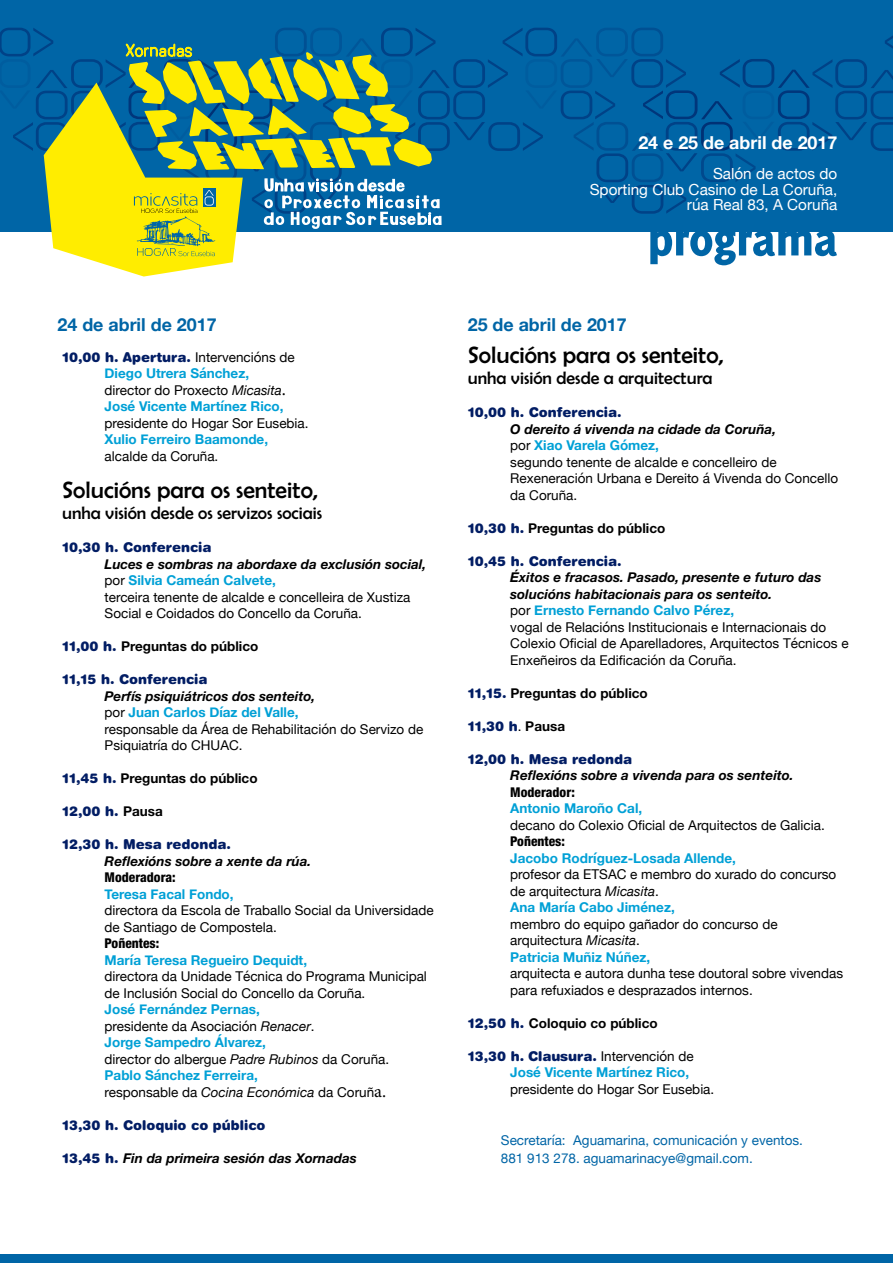
<style>
.page{position:relative;width:893px;height:1263px;background:#fff}
.page>*{position:absolute;margin:0;border:0;box-sizing:border-box;transform-origin:0 0}
.t1{font:800 49.95px "Delicious";color:#0065a6}
.t2{font:24px "Berlinsans";color:#000}
.t3{font:18px "Berlinsans";color:#000}
.t4{font:700 17.85px "Helvetica Neue";color:#0065a6}
.t5{font:700 17.85px "Helvetica Neue";color:#fff}
.t6{font:15.3px/15.3px "Helvetica Neue";color:#fff;text-align:right}
.t7{font:13.5px/16.5px "Helvetica Neue";color:#000}
.t8{font:italic 700 13.5px/16.5px "Helvetica Neue LT Std";color:#000}
.t9{font:900 13.5px "Helvetica Rounded LT Std";color:#021d64}
.t10{font:700 13.5px/16.5px "Helvetica Neue";color:#00a0d6}
.t11{font:700 13.5px "Helvetica Neue LT Std";color:#000}
.t12{font:13.5px/18px "Helvetica Neue";color:#0065a6}
.t13{font:800 condensed 13.5px "Helvetica Neue LT Std";color:#000}
.s1{font-family:"Helvetica Neue";font-weight:400;color:#000}
.s2{font-weight:400;color:#000}
.s3{font-weight:400;font-style:italic;color:#000}
.s4{font-family:"Minion Pro";font-weight:400;font-size:18px;color:#000}
.s5{font-weight:700;color:#00a0d6}
.s6{font-family:"Helvetica Rounded LT Std";font-weight:900;color:#021d64}
.s7{font-family:"Helvetica Neue LT Std";font-weight:700;color:#000}
.s8{font-style:italic}
.s9{font-family:"Minion Pro";font-size:18px}
.s10{font-family:"Helvetica Rounded LT Std";font-weight:900;font-style:normal;color:#021d64}
</style>
<div class="page">
<div style="left:0;top:0;width:893px;height:231px;background:#0065a6"></div>
<div style="left:0;top:1254px;width:893px;height:9px;background:#0065a6"></div>
<svg style="left:0;top:27px;width:893px;height:249px"></svg>
<h3 class="t4" style="left:58px;top:311px;width:160px">24 de abril de 2017</h3>
<p class="t9" style="left:62px;top:348px;width:234px">10,00 h. Apertura. <span class="s1">Intervencións de</span></p>
<p class="t10" style="left:105px;top:366px;width:183px">Diego Utrera Sánchez, <span class="s2">director do Proxecto</span> <span class="s3">Micasita</span><span class="s4">.<br></span>José Vicente Martínez Rico,</p>
<p class="t7" style="left:105px;top:415px;width:206px">presidente do Hogar Sor Eusebia.</p>
<p class="t10" style="left:105px;top:432px;width:165px">Xulio Ferreiro Baamonde,</p>
<p class="t7" style="left:105px;top:448px;width:115px">alcalde da Coruña.</p>
<h2 class="t2" style="left:62px;top:477px;width:258px">Solucións para os senteito,</h2>
<h3 class="t3" style="left:62px;top:503px;width:262px">unha visión desde os servizos sociais</h3>
<p class="t9" style="left:62px;top:539px;width:151px">10,30 h. Conferencia</p>
<p class="t8" style="left:105px;top:555px;width:323px">Luces e sombras na abordaxe da exclusión social,</p>
<p class="t7" style="left:105px;top:573px;width:307px">por <span class="s5">Silvia Cameán Calvete,<br></span>terceira tenente de alcalde e concelleira de Xustiza<br>Social e Coidados do Concello da Coruña.</p>
<p class="t11" style="left:62px;top:638px;width:198px"><span class="s6">11,00 h.</span> Preguntas do público</p>
<p class="t9" style="left:62px;top:671px;width:147px">11,15 h. Conferencia</p>
<p class="t8" style="left:105px;top:687px;width:212px">Perfís psiquiátricos dos senteito,</p>
<p class="t7" style="left:105px;top:705px;width:320px">por <span class="s5">Juan Carlos Díaz del Valle,<br></span>responsable da Área de Rehabilitación do Servizo de<br>Psiquiatría do CHUAC.</p>
<p class="t11" style="left:62px;top:770px;width:197px"><span class="s6">11,45 h.</span> Preguntas do público</p>
<p class="t9" style="left:62px;top:803px;width:102px">12,00 h. <span class="s7">Pausa</span></p>
<p class="t9" style="left:62px;top:836px;width:170px">12,30 h. Mesa redonda.</p>
<p class="t8" style="left:105px;top:852px;width:208px">Reflexións sobre a xente da rúa.</p>
<p class="t13" style="left:105px;top:869px;width:73px">Moderadora:</p>
<p class="t10" style="left:105px;top:886px;width:131px">Teresa Facal Fondo,</p>
<p class="t7" style="left:105px;top:903px;width:331px">directora da Escola de Traballo Social da Universidade de Santiago de Compostela.</p>
<p class="t13" style="left:105px;top:935px;width:56px">Poñentes:</p>
<p class="t10" style="left:105px;top:952px;width:204px">María Teresa Regueiro Dequidt,</p>
<p class="t7" style="left:105px;top:969px;width:324px">directora da Unidade Técnica do Programa Municipal de Inclusión Social do Concello da Coruña.</p>
<p class="t7" style="left:105px;top:1002px;width:286px"><span class="s5">José Fernández Pernas,<br></span>presidente da Asociación <span class="s8">Renacer</span>.<br><span class="s5">Jorge Sampedro Álvarez,<br></span>director do albergue <span class="s8">Padre Rubinos</span> da Coruña.<br><span class="s5">Pablo Sánchez Ferreira,<br></span>responsable da <span class="s8">Cocina Económica</span> da Coruñ<span class="s9">a.</span></p>
<p class="t9" style="left:62px;top:1116px;width:205px">13,30 h. Coloquio co público</p>
<p class="t8" style="left:62px;top:1149px;width:296px"><span class="s10">13,45 h.</span> Fin da primeira sesión das Xornadas</p>
<h3 class="t5" style="left:638px;top:128px;width:200px">24 e 25 de abril de 2017</h3>
<p class="t6" style="left:590px;top:167px;width:249px">Salón de actos do<br>Sporting Club Casino de La Coruña, rúa Real 83, A Coruña</p>
<h3 class="t4" style="left:468px;top:311px;width:160px">25 de abril de 2017</h3>
<h1 class="t1" style="left:648px;top:210px;width:191px">programa</h1>
<h2 class="t2" style="left:468px;top:342px;width:258px">Solucións para os senteito,</h2>
<h3 class="t3" style="left:468px;top:368px;width:246px">unha visión desde a arquitectura</h3>
<p class="t9" style="left:468px;top:404px;width:155px">10,00 h. Conferencia.</p>
<p class="t8" style="left:510px;top:420px;width:267px">O dereito á vivenda na cidade da Coruña,</p>
<p class="t7" style="left:510px;top:438px;width:329px">por <span class="s5">Xiao Varela Gómez,<br></span>segundo tenente de alcalde e concelleiro de<br>Rexeneración Urbana e Dereito á Vivenda do Concello da Coruña.</p>
<p class="t11" style="left:468px;top:519px;width:199px"><span class="s6">10,30 h.</span> Preguntas do público</p>
<p class="t9" style="left:468px;top:552px;width:155px">10,45 h. Conferencia.</p>
<p class="t8" style="left:510px;top:569px;width:313px">Éxitos e fracasos. Pasado, presente e futuro das solucións habitacionais para os senteito.</p>
<p class="t7" style="left:510px;top:603px;width:340px">por <span class="s5">Ernesto Fernando Calvo Pérez,<br></span>vogal de Relacións Institucionais e Internacionais do Colexio Oficial de Aparelladores, Arquitectos Técnicos e Enxeñeiros da Edificación da Coruña.</p>
<p class="t11" style="left:468px;top:684px;width:182px"><span class="s6">11,15.</span> Preguntas do público</p>
<p class="t9" style="left:468px;top:717px;width:99px">11,30 h<span class="s1">.</span> <span class="s7">Pausa</span></p>
<p class="t9" style="left:468px;top:750px;width:166px">12,00 h. Mesa redonda</p>
<p class="t8" style="left:510px;top:767px;width:285px">Reflexións sobre a vivenda para os senteito.</p>
<p class="t13" style="left:510px;top:783px;width:66px">Moderador:</p>
<p class="t10" style="left:510px;top:800px;width:133px">Antonio Maroño Cal,</p>
<p class="t7" style="left:510px;top:817px;width:316px">decano do Colexio Oficial de Arquitectos de Galicia.</p>
<p class="t13" style="left:510px;top:833px;width:56px">Poñentes:</p>
<p class="t10" style="left:510px;top:850px;width:227px">Jacobo Rodríguez-Losada Allende,</p>
<p class="t7" style="left:510px;top:867px;width:328px">profesor da ETSAC e membro do xurado do concurso de arquitectura <span class="s8">Micasita</span>.<br><span class="s5">Ana María Cabo Jiménez,</span></p>
<p class="t7" style="left:510px;top:916px;width:269px">membro do equipo gañador do concurso de arquitectura <span class="s8">Micasita</span>.<br><span class="s5">Patricia Muñiz Núñez,</span></p>
<p class="t7" style="left:510px;top:966px;width:334px">arquitecta e autora dunha tese doutoral sobre vivendas para refuxiados e desprazados internos.</p>
<p class="t11" style="left:468px;top:1014px;width:192px"><span class="s6">12,50 h.</span> Coloquio co público</p>
<p class="t9" style="left:468px;top:1047px;width:227px">13,30 h. Clausura. <span class="s1">Intervención de</span></p>
<p class="t10" style="left:510px;top:1064px;width:180px">José Vicente Martínez Rico,</p>
<p class="t7" style="left:510px;top:1081px;width:206px">presidente do Hogar Sor Eusebia.</p>
<p class="t12" style="left:501px;top:1132px;width:304px">Secretaría: Aguamarina, comunicación y eventos.<br>881 913 278. aguamarinacye@gmail.com.</p>
</div>
